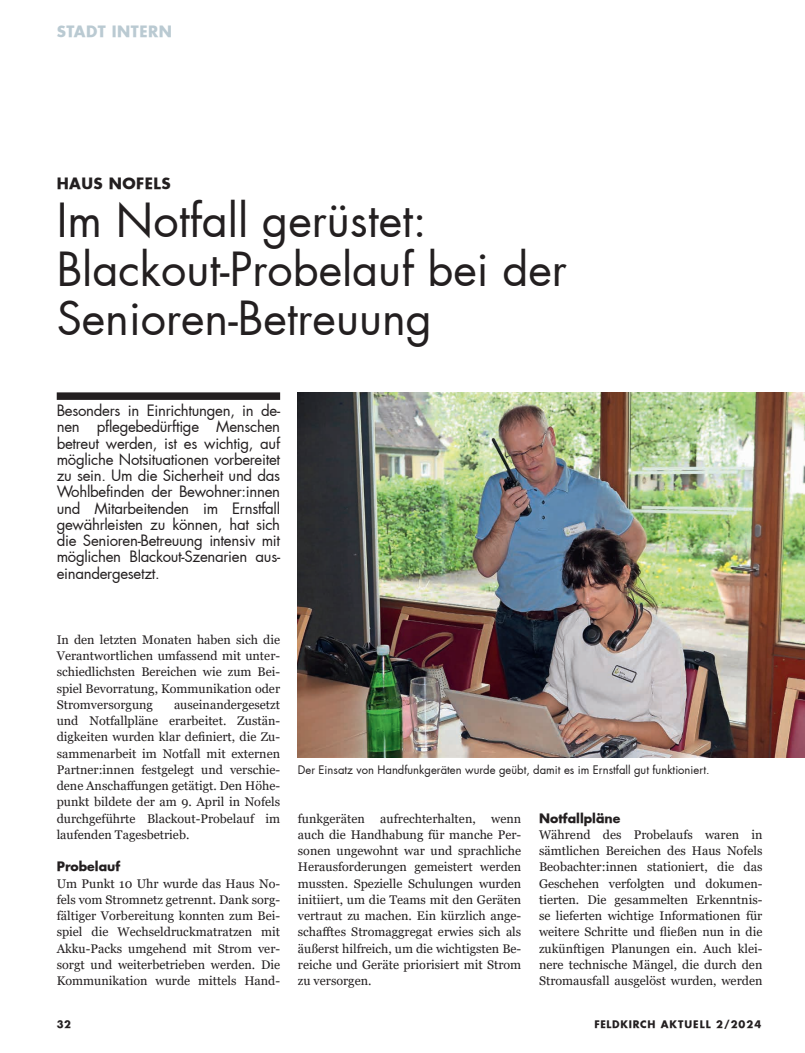
<style>
.page{position:relative;width:805px;height:1053px;background:#fff}
.page>*{position:absolute;margin:0;border:0;box-sizing:border-box;transform-origin:0 0}
.t1{font:45px/48.8px "Futura";color:#231f20}
.t2{font:15px/16.2px "Futura";letter-spacing:-.02em;color:#231f20;text-align:justify}
.t3{font:700 15px "Futura";letter-spacing:.03em;color:#bacad2}
.t4{font:700 15px "Futura";letter-spacing:.03em;color:#231f20}
.t5{font:12.5px/16.2px "Georgia";color:#231f20;text-align:justify}
.t6{font:700 12.5px "Futura";color:#231f20}
.t7{font:11.25px "Futura";color:#231f20}
.t8{font:700 10px "Futura";letter-spacing:.085em;color:#231f20}
</style>
<div class="page">
<div style="left:57px;top:392px;width:223px;height:8px;background:#231f20"></div>
<img style="left:298px;top:392px;width:506px;height:365px">
<p class="t3" style="left:57px;top:21px;width:117px">STADT INTERN</p>
<p class="t4" style="left:57px;top:173px;width:115px">HAUS NOFELS</p>
<h1 class="t1" style="left:57px;top:197px;width:511px">Im Notfall gerüstet:<br>Blackout-Probelauf bei der<br>Senioren-Betreuung</h1>
<p class="t2" style="left:57px;top:402px;width:225px">Besonders in Einrichtungen, in de&shy;nen pflegebedürftige Menschen betreut werden, ist es wichtig, auf mögliche Notsituationen vorbereitet zu sein. Um die Sicherheit und das Wohlbefinden der Bewohner:innen und Mitarbeitenden im Ernstfall gewährleisten zu können, hat sich die Senioren-Betreuung intensiv mit möglichen Blackout-Szenarien aus&shy;einandergesetzt.</p>
<p class="t5" style="left:57px;top:631px;width:225px">In den letzten Monaten haben sich die Verantwortlichen umfassend mit unter&shy;schiedlichsten Bereichen wie zum Bei&shy;spiel Bevorratung, Kommunikation oder Stromversorgung</p>
<p class="t5" style="left:57px;top:696px;width:225px;text-indent:117px">auseinandergesetzt und Notfallpläne erarbeitet. Zustän&shy;digkeiten wurden klar definiert, die Zu&shy;sammenarbeit im Notfall mit externen Partner:innen festgelegt und verschie&shy;dene Anschaffungen getätigt. Den Höhe&shy;punkt bildete der am 9. April in Nofels durchgeführte Blackout-Probelauf im laufenden Tagesbetrieb.</p>
<p class="t6" style="left:57px;top:858px;width:65px">Probelauf</p>
<p class="t5" style="left:57px;top:875px;width:225px">Um Punkt 10 Uhr wurde das Haus No&shy;fels vom Stromnetz getrennt. Dank sorg&shy;fältiger Vorbereitung konnten zum Bei&shy;spiel die Wechseldruckmatratzen mit Akku-Packs umgehend mit Strom ver&shy;sorgt und weiterbetrieben werden. Die Kommunikation wurde mittels Hand-</p>
<p class="t7" style="left:298px;top:762px;width:413px">Der Einsatz von Handfunkgeräten wurde geübt, damit es im Ernstfall gut funktioniert.</p>
<p class="t5" style="left:298px;top:810px;width:225px">funkgeräten aufrechterhalten, wenn auch die Handhabung für manche Per&shy;sonen ungewohnt war und sprachliche Herausforderungen gemeistert werden mussten. Spezielle Schulungen wurden initiiert, um die Teams mit den Geräten vertraut zu machen. Ein kürzlich ange&shy;schafftes Stromaggregat erwies sich als äußerst hilfreich, um die wichtigsten Be&shy;reiche und Geräte priorisiert mit Strom zu versorgen.</p>
<p class="t6" style="left:539px;top:809px;width:83px">Notfallpläne</p>
<p class="t5" style="left:539px;top:826px;width:225px">Während des Probelaufs waren in sämtlichen Bereichen des Haus Nofels Beobachter:innen stationiert, die das Geschehen verfolgten und dokumen&shy;tierten. Die gesammelten Erkenntnis&shy;se lieferten wichtige Informationen für weitere Schritte und fließen nun in die zukünftigen Planungen ein. Auch klei&shy;nere technische Mängel, die durch den Stromausfall ausgelöst wurden, werden</p>
<p class="t8" style="left:57px;top:1017px;width:16px">32</p>
<p class="t8" style="left:594px;top:1017px;width:168px">FELDKIRCH AKTUELL 2/2024</p>
</div>
